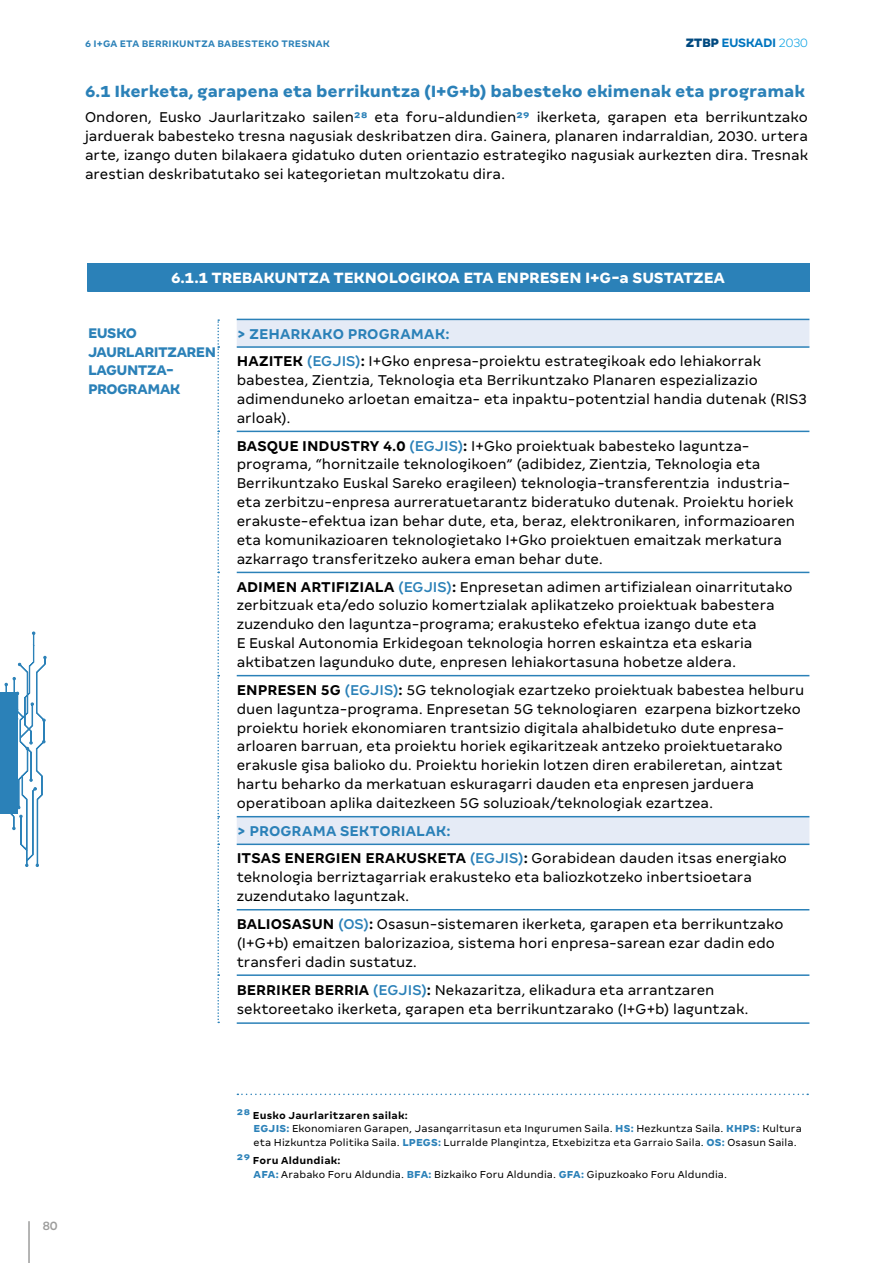
<style>
.page{position:relative;width:893px;height:1263px;background:#fff}
.page>*{position:absolute;margin:0;border:0;box-sizing:border-box;transform-origin:0 0}
.t1{font:800 18px "Margem";letter-spacing:-.005em;color:#2b81b8}
.t2{font:800 16.5px "Margem";letter-spacing:-.005em;color:#fff}
.t3{font:15.75px/18.9px "Margem";color:#000}
.t4{font:800 15.45px/18.6px "Margem";letter-spacing:-.03em;color:#2b81b8}
.t5{font:700 13.5px "Margem";letter-spacing:-.03em;color:#0075bf}
.t6{font:500 13.5px "Margem Rounded";color:#9d9d9c}
.t7{font:11.25px/13.5px "Margem";letter-spacing:.015em;color:#000}
.t8{font:700 10.5px "Margem";letter-spacing:.025em;color:#2b81b8}
.s1{font-weight:900;color:#00497f}
.s2{font-weight:300;color:#009fe3}
.s3{font-weight:700;color:#2b81b8}
.s4{font-weight:700}
.s5{font-weight:500;color:#2b81b8}
.s6{font-weight:700;font-size:15.75px;color:#2b81b8}
.s7{font-weight:800;color:#2b81b8}
</style>
<div class="page">
<hr style="left:28px;top:1221px;width:2px;height:42px;background:#9d9d9c">
<div style="left:87px;top:264px;width:722px;height:28px;background:#2b81b8"></div>
<svg style="left:237px;top:320px;width:572px;height:523px"></svg>
<hr style="left:237px;top:431px;width:572px;height:1px;background:#2b81b8">
<hr style="left:237px;top:572px;width:572px;height:1px;background:#2b81b8">
<hr style="left:237px;top:675px;width:572px;height:1px;background:#2b81b8">
<hr style="left:237px;top:909px;width:572px;height:1px;background:#2b81b8">
<hr style="left:237px;top:974px;width:572px;height:2px;background:#2b81b8">
<hr style="left:237px;top:346px;width:572px;height:2px;background:#2b81b8">
<hr style="left:237px;top:843px;width:572px;height:2px;background:#2b81b8">
<svg style="left:217px;top:319px;width:2px;height:704px"></svg>
<hr style="left:237px;top:816px;width:572px;height:1px;background:#2b81b8">
<hr style="left:237px;top:1022px;width:572px;height:2px;background:#2b81b8">
<hr style="left:237px;top:319px;width:572px;height:1px;background:#2b81b8">
<svg style="left:237px;top:1093px;width:571px;height:2px"></svg>
<svg style="left:4px;top:631px;width:43px;height:236px"></svg>
<div style="left:0;top:692px;width:17px;height:122px;background:#2b81b8"></div>
<p class="t8" style="left:85px;top:37px;width:246px">6 I+GA ETA BERRIKUNTZA BABESTEKO TRESNAK</p>
<p class="t5" style="left:686px;top:34px;width:123px"><span class="s1">ZTBP</span> EUSKADI <span class="s2">2030</span></p>
<p class="t1" style="left:85px;top:81px;width:721px">6.1 Ikerketa, garapena eta berrikuntza (I+G+b) babesteko ekimenak eta programak</p>
<p class="t3" style="left:85px;top:108px;width:724px;text-align:justify">Ondoren, Eusko Jaurlaritzako sailen<span class="s3">28</span> eta foru-aldundien<span class="s3">29</span> ikerketa, garapen eta berrikuntzako jarduerak babesteko tresna nagusiak deskribatzen dira. Gainera, planaren indarraldian, 2030. urtera arte, izango duten bilakaera gidatuko duten orientazio estrategiko nagusiak aurkezten dira. Tresnak arestian deskribatutako sei kategorietan multzokatu dira.</p>
<p class="t2" style="left:171px;top:268px;width:555px">6.1.1 TREBAKUNTZA TEKNOLOGIKOA ETA ENPRESEN I+G-a SUSTATZEA</p>
<p class="t4" style="left:88px;top:324px;width:130px">EUSKO<br>JAURLARITZAREN<br>LAGUNTZA-<br>PROGRAMAK</p>
<p class="t3" style="left:237px;top:320px;width:526px;line-height:27.6px"><span class="s3">&gt; ZEHARKAKO PROGRAMAK:<br></span><span class="s4">HAZITEK</span> <span class="s5">(EGJIS)</span><span class="s4">:</span> I+Gko enpresa-proiektu estrategikoak edo lehiakorrak</p>
<p class="t3" style="left:237px;top:370px;width:572px">babestea, Zientzia, Teknologia eta Berrikuntzako Planaren espezializazio adimenduneko arloetan emaitza- eta inpaktu-potentzial handia dutenak (RIS3 arloak).</p>
<p class="t3" style="left:237px;top:436px;width:560px"><span class="s4">BASQUE INDUSTRY 4.0</span> <span class="s5">(EGJIS)</span><span class="s4">:</span> I+Gko proiektuak babesteko laguntza&shy;programa, “hornitzaile teknologikoen” (adibidez, Zientzia, Teknologia eta Berrikuntzako Euskal Sareko eragileen) teknologia-transferentzia industria&shy;eta zerbitzu-enpresa aurreratuetarantz bideratuko dutenak. Proiektu horiek erakuste-efektua izan behar dute, eta, beraz, elektronikaren, informazioaren eta komunikazioaren teknologietako I+Gko proiektuen emaitzak merkatura azkarrago transferitzeko aukera eman behar dute.</p>
<p class="t3" style="left:237px;top:577px;width:557px"><span class="s4">ADIMEN ARTIFIZIALA</span> <span class="s5">(EGJIS)</span><span class="s4">:</span> Enpresetan adimen artifizialean oinarritutako zerbitzuak eta/edo soluzio komertzialak aplikatzeko proiektuak babestera zuzenduko den laguntza-programa; erakusteko efektua izango dute eta<br>E Euskal Autonomia Erkidegoan teknologia horren eskaintza eta eskaria aktibatzen lagunduko dute, enpresen lehiakortasuna hobetze aldera.</p>
<p class="t3" style="left:237px;top:680px;width:569px"><span class="s4">ENPRESEN 5G</span> <span class="s5">(EGJIS)</span><span class="s4">:</span> 5G teknologiak ezartzeko proiektuak babestea helburu duen laguntza-programa. Enpresetan 5G teknologiaren ezarpena bizkortzeko proiektu horiek ekonomiaren trantsizio digitala ahalbidetuko dute enpresa&shy;arloaren barruan, eta proiektu horiek egikaritzeak antzeko proiektuetarako erakusle gisa balioko du. Proiektu horiekin lotzen diren erabileretan, aintzat hartu beharko da merkatuan eskuragarri dauden eta enpresen jarduera operatiboan aplika daitezkeen 5G soluzioak/teknologiak ezartzea.</p>
<p class="t3" style="left:237px;top:817px;width:552px;line-height:27.6px"><span class="s3">&gt; PROGRAMA SEKTORIALAK:<br></span><span class="s4">ITSAS ENERGIEN ERAKUSKETA</span> <span class="s5">(EGJIS)</span><span class="s4">:</span> Gorabidean dauden itsas energiako</p>
<p class="t3" style="left:237px;top:868px;width:517px">teknologia berriztagarriak erakusteko eta baliozkotzeko inbertsioetara zuzendutako laguntzak.</p>
<p class="t3" style="left:237px;top:914px;width:548px"><span class="s4">BALIOSASUN</span> <span class="s5">(OS)</span><span class="s4">:</span> Osasun-sistemaren ikerketa, garapen eta berrikuntzako (I+G+b) emaitzen balorizazioa, sistema hori enpresa-sarean ezar dadin edo transferi dadin sustatuz.</p>
<p class="t3" style="left:237px;top:980px;width:514px"><span class="s4">BERRIKER BERRIA</span> <span class="s5">(EGJIS)</span><span class="s4">:</span> Nekazaritza, elikadura eta arrantzaren sektoreetako ikerketa, garapen eta berrikuntzarako (I+G+b) laguntzak.</p>
<p class="t6" style="left:43px;top:1218px;width:17px">80</p>
<p class="t7" style="left:254px;top:1108px;width:550px;text-indent:-17px"><span class="s6">28</span> <span class="s4">Eusko Jaurlaritzaren sailak:<br></span><span class="s7">EGJIS:</span> Ekonomiaren Garapen, Jasangarritasun eta Ingurumen Saila. <span class="s7">HS:</span> Hezkuntza Saila. <span class="s7">KHPS:</span> Kultura eta Hizkuntza Politika Saila. <span class="s7">LPEGS:</span> Lurralde Plangintza, Etxebizitza eta Garraio Saila. <span class="s7">OS:</span> Osasun Saila.</p>
<p class="t7" style="left:254px;top:1154px;width:475px;text-indent:-17px"><span class="s6">29</span> <span class="s4">Foru Aldundiak:<br></span><span class="s7">AFA:</span> Arabako Foru Aldundia. <span class="s7">BFA:</span> Bizkaiko Foru Aldundia. <span class="s7">GFA:</span> Gipuzkoako Foru Aldundia.</p>
</div>
